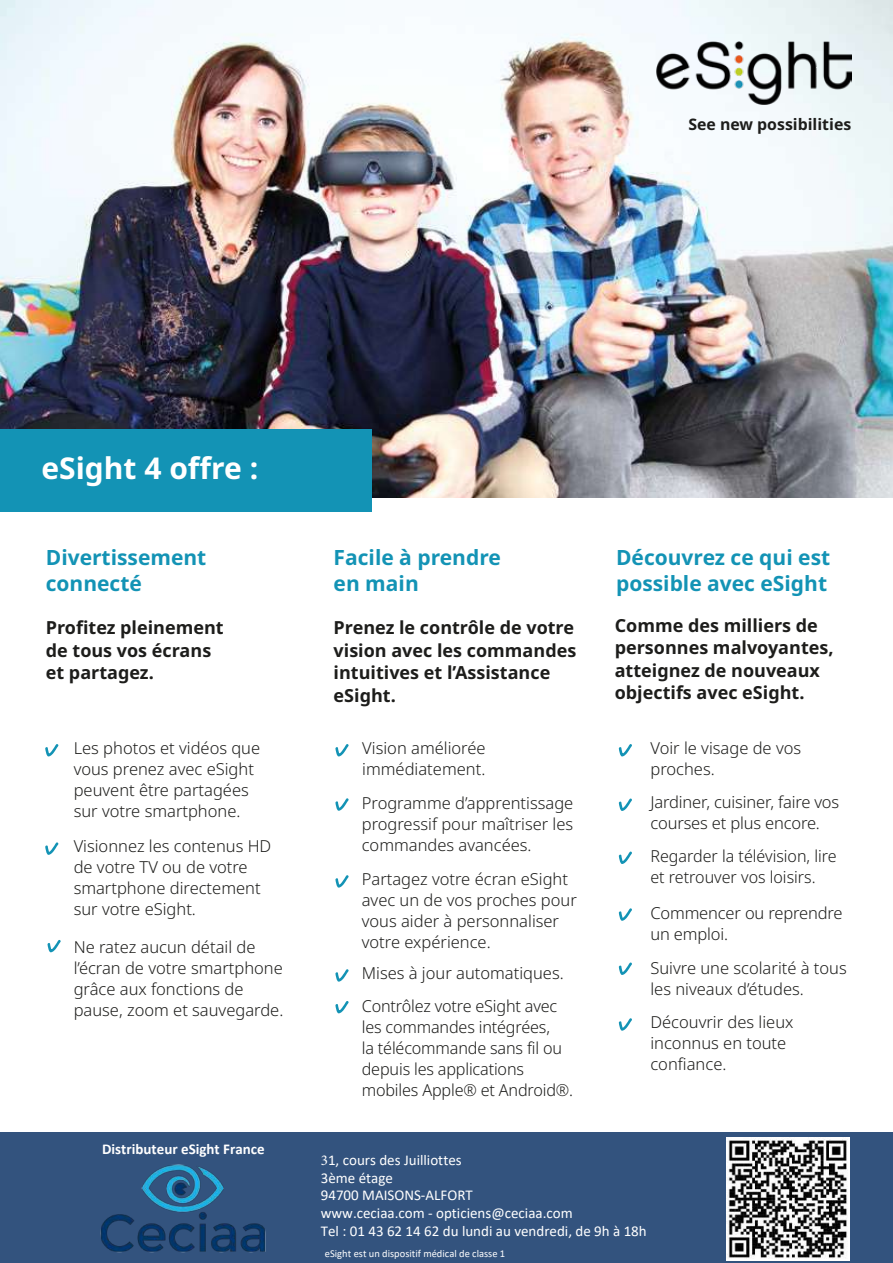
<style>
.page{position:relative;width:893px;height:1263px;background:#fff}
.page>*{position:absolute;margin:0;border:0;box-sizing:border-box;transform-origin:0 0}
.t1{font:700 30px "Noto Sans";color:#fff}
.t2{font:700 21px/25.5px "Noto Sans";color:#1393b5}
.t3{font:700 18px/22.5px "Noto Sans";color:#1d1d1b}
.t4{font:300 16.5px/21px "Noto Sans";color:#1d1d1b}
.t5{font:700 15.9px "Noto Sans";color:#1d1d1b}
.t6{font:15px/18px "Calibri";color:#fff}
.t7{font:700 15px "Calibri";color:#fff}
.t8{font:10.5px "Calibri";color:#fff}
.s1{font-family:"Minion Pro"}
</style>
<div class="page">
<img style="left:0;top:0;width:893px;height:498px">
<div style="left:0;top:1132px;width:893px;height:131px;background:#33537e"></div>
<div style="left:0;top:429px;width:372px;height:82px;background:#1393b5"></div>
<svg style="left:45px;top:744px;width:14px;height:12px"></svg>
<svg style="left:45px;top:842px;width:14px;height:13px"></svg>
<svg style="left:47px;top:940px;width:14px;height:12px"></svg>
<svg style="left:335px;top:744px;width:14px;height:12px"></svg>
<svg style="left:335px;top:798px;width:14px;height:13px"></svg>
<svg style="left:335px;top:875px;width:14px;height:13px"></svg>
<svg style="left:619px;top:744px;width:13px;height:12px"></svg>
<svg style="left:619px;top:908px;width:13px;height:13px"></svg>
<svg style="left:619px;top:962px;width:13px;height:13px"></svg>
<svg style="left:335px;top:969px;width:14px;height:13px"></svg>
<svg style="left:335px;top:1001px;width:14px;height:12px"></svg>
<svg style="left:619px;top:798px;width:13px;height:13px"></svg>
<svg style="left:619px;top:851px;width:13px;height:13px"></svg>
<svg style="left:619px;top:1018px;width:13px;height:13px"></svg>
<img style="left:656px;top:41px;width:196px;height:63px">
<img style="left:100px;top:1164px;width:166px;height:89px">
<img style="left:726px;top:1137px;width:123px;height:123px">
<p class="t5" style="left:688px;top:113px;width:164px">See new possibilities</p>
<h1 class="t1" style="left:42px;top:447px;width:218px">eSight 4 offre :</h1>
<p class="t2" style="left:46px;top:546px;width:162px">Divertissement connecté</p>
<p class="t3" style="left:46px;top:617px;width:179px">Profitez pleinement de tous vos écrans et partagez.</p>
<p class="t4" style="left:74px;top:738px;width:188px">Les photos et vidéos que vous prenez avec eSight peuvent être partagées sur votre smartphone.</p>
<p class="t4" style="left:74px;top:836px;width:199px">Visionnez les contenus HD de votre TV ou de votre smartphone directement sur votre eSight.</p>
<p class="t4" style="left:74px;top:936px;width:211px">Ne ratez aucun détail de l’écran de votre smartphone grâce aux fonctions de pause, zoom et sauvegarde.</p>
<p class="t7" style="left:102px;top:1139px;width:164px">Distributeur eSight France</p>
<p class="t2" style="left:334px;top:546px;width:169px">Facile à prendre en main</p>
<p class="t3" style="left:334px;top:617px;width:244px">Prenez le contrôle de votre vision avec les commandes intuitives et l’Assistance eSight.</p>
<p class="t4" style="left:362px;top:738px;width:125px">Vision améliorée immédiatement.</p>
<p class="t4" style="left:362px;top:793px;width:213px;text-align:justify">Programme d’apprentissage progressif pour maîtriser les commandes avancées.</p>
<p class="t4" style="left:362px;top:869px;width:217px">Partagez votre écran eSight avec un de vos proches pour vous aider à personnaliser votre expérience.</p>
<p class="t4" style="left:362px;top:963px;width:204px">Mises à jour automatiques.</p>
<p class="t4" style="left:362px;top:996px;width:213px">Contrôlez votre eSight avec les commandes intégrées,<br>la télécommande sans fil ou depuis les applications mobiles Apple® et Android®.</p>
<p class="t2" style="left:616px;top:546px;width:216px">Découvrez ce qui est possible avec eSight</p>
<p class="t3" style="left:615px;top:614px;width:220px">Comme des milliers de personnes malvoyantes, atteignez de nouveaux objectifs avec eSight.</p>
<p class="t4" style="left:650px;top:738px;width:152px">Voir le visage de vos proches.</p>
<p class="t4" style="left:650px;top:792px;width:190px">Jardiner, cuisiner, faire vos courses et plus encore.</p>
<p class="t4" style="left:650px;top:845px;width:188px">Regarder la télévision, lire et retrouver vos loisirs.</p>
<p class="t4" style="left:650px;top:903px;width:194px">Commencer ou reprendre un emploi.</p>
<p class="t4" style="left:650px;top:957px;width:198px">Suivre une scolarité à tous les niveaux d’études.</p>
<p class="t4" style="left:650px;top:1012px;width:145px">Découvrir des lieux inconnus en toute confiance.</p>
<p class="t6" style="left:321px;top:1150px;width:327px"><span class="s1">3</span>1, cours des Juilliottes<br>3ème étage<br>94700 MAISONS-ALFORT<br>www.ceciaa.com - opticiens@ceciaa.com<br>Tel : 01 43 62 14 62 du lundi au vendredi, de 9h à 18h</p>
<p class="t8" style="left:325px;top:1246px;width:182px">eSight est un dispositif médical de classe 1</p>
</div>
